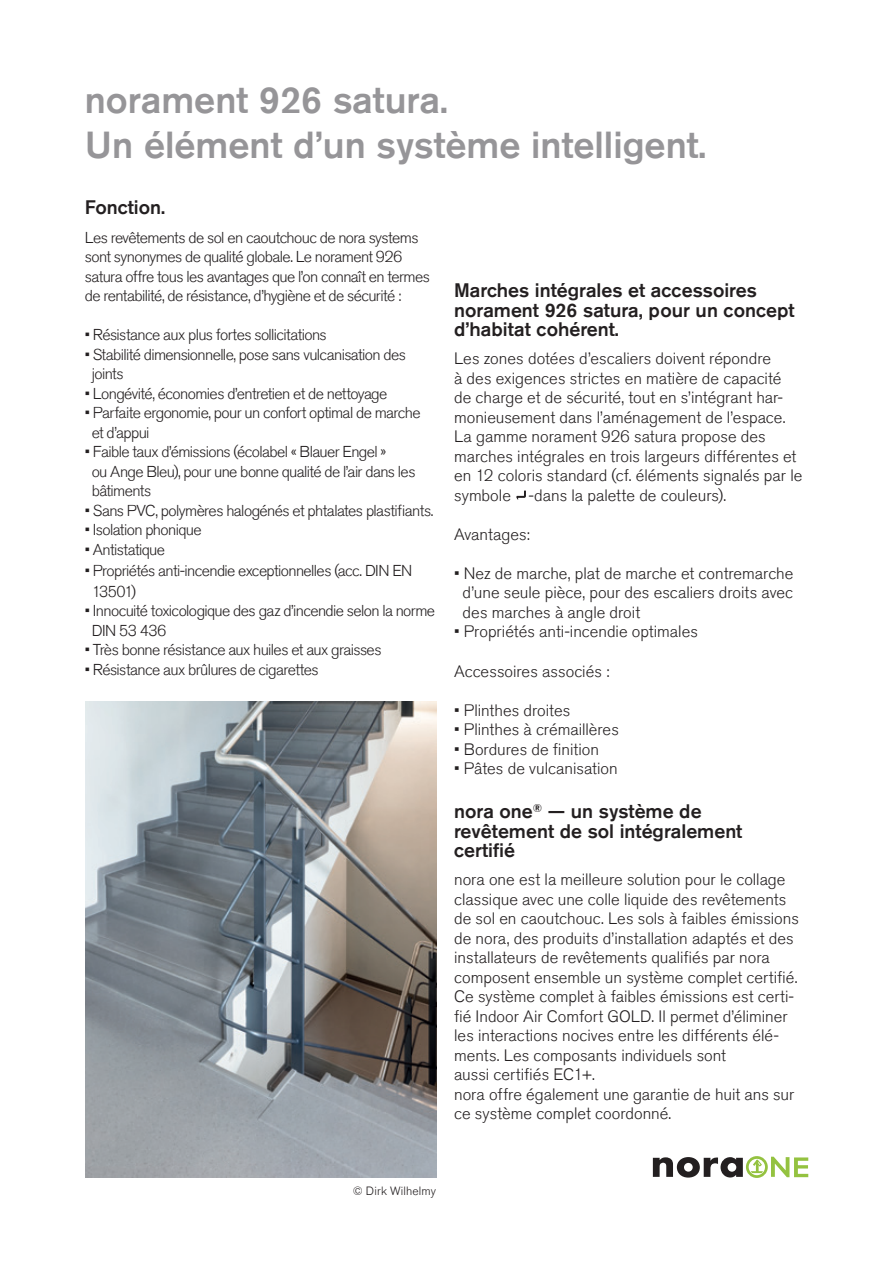
<style>
.page{position:relative;width:887px;height:1263px;background:#fff}
.page>*{position:absolute;margin:0;border:0;box-sizing:border-box;transform-origin:0 0}
.t1{font:500 37.5px/45px "Akzidenz Grotesk Pro";color:#969598}
.t2{font:500 19.5px/19.5px "Akzidenz Grotesk Pro";color:#231f20}
.t3{font:300 16.5px/19.5px "Akzidenz Grotesk Pro";color:#231f20}
.t4{font:300 15.75px/19.5px "Akzidenz Grotesk Pro";letter-spacing:-.04em;color:#231f20}
.t5{font:300 12px "Akzidenz Grotesk Pro";letter-spacing:.01em;color:#231f20}
</style>
<div class="page">
<img style="left:85px;top:701px;width:351px;height:477px">
<div style="left:746px;top:1156px;width:21px;height:22px;border:3px solid #94c240;border-radius:50%"></div>
<svg style="left:750px;top:1159px;width:13px;height:14px"></svg>
<svg style="left:653px;top:1157px;width:89px;height:20px"></svg>
<svg style="left:771px;top:1157px;width:37px;height:20px"></svg>
<svg style="left:516px;top:491px;width:10px;height:8px"></svg>
<h1 class="t1" style="left:85px;top:77px;width:623px">norament 926 satura.<br>Un élément d’un système intelligent.</h1>
<p class="t2" style="left:85px;top:198px;width:82px">Fonction.</p>
<p class="t4" style="left:85px;top:227px;width:347px">Les revêtements de sol en caoutchouc de nora systems sont synonymes de qualité globale. Le norament 926 satura offre tous les avantages que l’on connaît en termes de rentabilité, de résistance, d’hygiène et de sécurité :</p>
<p class="t4" style="left:85px;top:325px;width:243px">• Résistance aux plus fortes sollicitations</p>
<p class="t4" style="left:92px;top:344px;width:316px;text-indent:-7px">• Stabilité dimensionnelle, pose sans vulcanisation des joints</p>
<p class="t4" style="left:85px;top:383px;width:304px">• Longévité, économies d’entretien et de nettoyage</p>
<p class="t4" style="left:92px;top:403px;width:330px;text-indent:-7px">• Parfaite ergonomie, pour un confort optimal de marche et d’appui</p>
<p class="t4" style="left:92px;top:442px;width:325px;text-indent:-7px">• Faible taux d’émissions (écolabel « Blauer Engel »<br>ou Ange Bleu), pour une bonne qualité de l’air dans les bâtiments</p>
<p class="t4" style="left:85px;top:500px;width:350px">• Sans PVC, polymères halogénés et phtalates plastifiants.</p>
<p class="t4" style="left:85px;top:520px;width:118px">• Isolation phonique</p>
<p class="t4" style="left:85px;top:539px;width:82px">• Antistatique</p>
<p class="t4" style="left:92px;top:559px;width:322px;line-height:21px;text-indent:-7px">• Propriétés anti-incendie exceptionnelles (acc. DIN EN<br>13501)</p>
<p class="t4" style="left:92px;top:601px;width:345px;text-indent:-7px">• Innocuité toxicologique des gaz d’incendie selon la norme<br>DIN 53 436</p>
<p class="t4" style="left:85px;top:640px;width:298px">• Très bonne résistance aux huiles et aux graisses</p>
<p class="t4" style="left:85px;top:659px;width:235px">• Résistance aux brûlures de cigarettes</p>
<p class="t2" style="left:454px;top:280px;width:342px">Marches intégrales et accessoires norament 926 satura, pour un concept d’habitat cohérent.</p>
<p class="t3" style="left:454px;top:349px;width:350px">Les zones dotées d’escaliers doivent répondre<br>à des exigences strictes en matière de capacité de charge et de sécurité, tout en s’intégrant har&shy;monieusement dans l’aménagement de l’espace.<br>La gamme norament 926 satura propose des marches intégrales en trois largeurs différentes et en 12 coloris standard (cf. éléments signalés par le symbole -dans la palette de couleurs).</p>
<p class="t3" style="left:454px;top:524px;width:77px">Avantages:</p>
<p class="t3" style="left:462px;top:563px;width:332px;text-align:justify;text-indent:-9px">• Nez de marche, plat de marche et contremarche d’une seule pièce, pour des escaliers droits avec des marches à angle droit</p>
<p class="t3" style="left:454px;top:622px;width:245px">• Propriétés anti-incendie optimales</p>
<p class="t3" style="left:454px;top:661px;width:157px">Accessoires associés :</p>
<p class="t3" style="left:454px;top:700px;width:118px">• Plinthes droites</p>
<p class="t3" style="left:454px;top:719px;width:166px">• Plinthes à crémaillères</p>
<p class="t3" style="left:454px;top:739px;width:146px">• Bordures de finition</p>
<p class="t3" style="left:454px;top:758px;width:165px">• Pâtes de vulcanisation</p>
<p class="t2" style="left:454px;top:801px;width:290px">nora one<sup>®</sup> — un système de revêtement de sol intégralement certifié</p>
<p class="t3" style="left:454px;top:870px;width:346px">nora one est la meilleure solution pour le collage classique avec une colle liquide des revêtements de sol en caoutchouc. Les sols à faibles émissions de nora, des produits d’installation adaptés et des installateurs de revêtements qualifiés par nora composent ensemble un système complet certifié.<br>Ce système complet à faibles émissions est certi&shy;fié Indoor Air Comfort GOLD. Il permet d’éliminer les interactions nocives entre les différents élé&shy;ments. Les composants individuels sont<br>aussi certifiés EC1+.<br>nora offre également une garantie de huit ans sur ce système complet coordonné.</p>
<p class="t5" style="left:353px;top:1183px;width:85px">© Dirk Wilhelmy</p>
</div>
